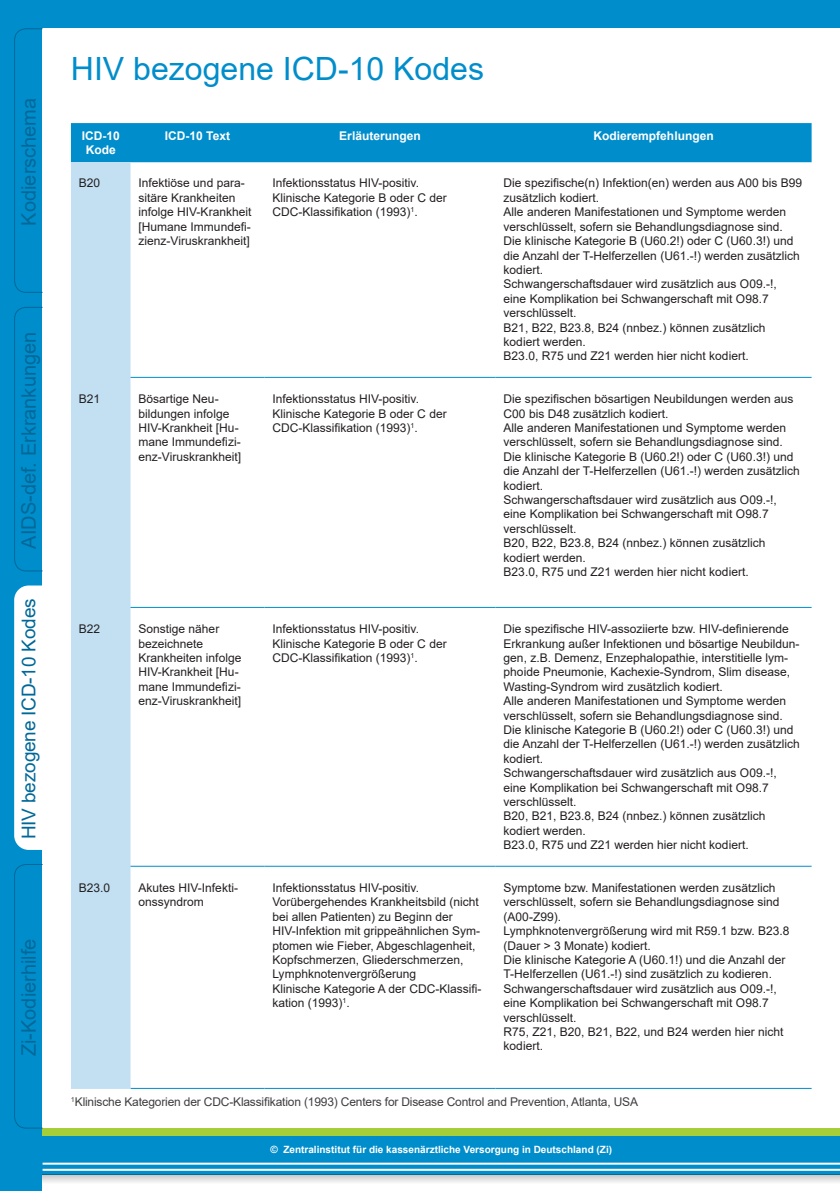
<style>
.page{position:relative;width:840px;height:1191px;background:#fff}
.page>*{position:absolute;margin:0;border:0;box-sizing:border-box;transform-origin:0 0}
.t1{font:32px "Arial";color:#008dcb}
.t2{font:20px "Arial";color:#006898}
.t3{font:19px "Arial";letter-spacing:-.01em;color:#006898}
.t4{font:12px/14.4px "Arial";color:#231f20}
.t5{font:12px "Arial";letter-spacing:-.015em;color:#3e3e3f}
.t6{font:700 12px/14.4px "Arial";color:#fff;text-align:center}
.t7{font:700 10px "Arial";color:#fff}
</style>
<div class="page">
<div style="left:0;top:0;width:839px;height:1191px;background:#008dcb"></div>
<div style="left:43px;top:28px;width:796px;height:1163px;background:#fff"></div>
<div style="left:43px;top:1128px;width:796px;height:8px;background:#a6ce39"></div>
<div style="left:43px;top:1136px;width:796px;height:38px;background:#008dcb"></div>
<svg style="left:43px;top:1174px;width:796px;height:8px;background:#c1ced4"></svg>
<hr style="left:43px;top:1162px;width:796px;height:2px;background:#fff">
<hr style="left:43px;top:1168px;width:796px;height:2px;background:#fff">
<svg style="left:14px;top:28px;width:29px;height:265px"></svg>
<svg style="left:14px;top:306px;width:29px;height:266px"></svg>
<svg style="left:14px;top:863px;width:29px;height:265px"></svg>
<div style="left:14px;top:585px;width:29px;height:265px;background:#fff"></div>
<div style="left:71px;top:123px;width:740px;height:39px;background:#008dcb"></div>
<div style="left:71px;top:162px;width:59px;height:926px;background:#c3e0f2"></div>
<hr style="left:130px;top:377px;width:134px;height:1px;background:#008dcb">
<hr style="left:264px;top:377px;width:231px;height:1px;background:#008dcb">
<hr style="left:495px;top:377px;width:316px;height:1px;background:#008dcb">
<hr style="left:130px;top:607px;width:134px;height:1px;background:#008dcb">
<hr style="left:264px;top:607px;width:231px;height:1px;background:#008dcb">
<hr style="left:495px;top:607px;width:316px;height:1px;background:#008dcb">
<hr style="left:130px;top:865px;width:134px;height:1px;background:#008dcb">
<hr style="left:264px;top:865px;width:231px;height:1px;background:#008dcb">
<hr style="left:495px;top:865px;width:316px;height:1px;background:#008dcb">
<hr style="left:130px;top:1088px;width:134px;height:1px;background:#008dcb">
<hr style="left:264px;top:1088px;width:231px;height:1px;background:#008dcb">
<hr style="left:495px;top:1088px;width:316px;height:1px;background:#008dcb">
<hr style="left:71px;top:1088px;width:59px;height:1px;background:#c3e0f2">
<h2 class="t2" style="left:15px;top:226px;width:129px;rotate:-90deg">Kodierschema</h2>
<h2 class="t2" style="left:15px;top:549px;width:218px;rotate:-90deg">AIDS-def. Erkrankungen</h2>
<h3 class="t3" style="left:16px;top:839px;width:242px;rotate:-90deg">HIV bezogene ICD-10 Kodes</h3>
<h2 class="t2" style="left:15px;top:1056px;width:119px;rotate:-90deg">Zi-Kodierhilfe</h2>
<h1 class="t1" style="left:71px;top:47px;width:414px">HIV bezogene ICD-10 Kodes</h1>
<p class="t6" style="left:82px;top:128px;width:40px">ICD-10<br>Kode</p>
<p class="t6" style="left:165px;top:128px;width:67px">ICD-10 Text</p>
<p class="t6" style="left:339px;top:128px;width:83px">Erläuterungen</p>
<p class="t6" style="left:593px;top:128px;width:122px">Kodierempfehlungen</p>
<p class="t4" style="left:79px;top:176px;width:23px">B20</p>
<p class="t4" style="left:138px;top:176px;width:114px">Infektiöse und para&shy;sitäre Krankheiten infolge HIV-Krankheit [Humane Immundefi&shy;zienz-Viruskrankheit]</p>
<p class="t4" style="left:272px;top:176px;width:176px">Infektionsstatus HIV-positiv.<br>Klinische Kategorie B oder C der<br>CDC-Klassifikation (1993)<sup>1</sup>.</p>
<p class="t4" style="left:503px;top:176px;width:300px">Die spezifische(n) Infektion(en) werden aus A00 bis B99 zusätzlich kodiert.<br>Alle anderen Manifestationen und Symptome werden verschlüsselt, sofern sie Behandlungsdiagnose sind.<br>Die klinische Kategorie B (U60.2!) oder C (U60.3!) und die Anzahl der T-Helferzellen (U61.-!) werden zusätzlich kodiert.<br>Schwangerschaftsdauer wird zusätzlich aus O09.-!, eine Komplikation bei Schwangerschaft mit O98.7 verschlüsselt.<br>B21, B22, B23.8, B24 (nnbez.) können zusätzlich kodiert werden.<br>B23.0, R75 und Z21 werden hier nicht kodiert.</p>
<p class="t4" style="left:79px;top:391px;width:23px">B21</p>
<p class="t4" style="left:138px;top:391px;width:104px">Bösartige Neu&shy;bildungen infolge<br>HIV-Krankheit [Hu&shy;mane Immundefizi&shy;enz-Viruskrankheit]</p>
<p class="t4" style="left:272px;top:391px;width:176px">Infektionsstatus HIV-positiv.<br>Klinische Kategorie B oder C der<br>CDC-Klassifikation (1993)<sup>1</sup>.</p>
<p class="t4" style="left:503px;top:391px;width:297px">Die spezifischen bösartigen Neubildungen werden aus C00 bis D48 zusätzlich kodiert.<br>Alle anderen Manifestationen und Symptome werden verschlüsselt, sofern sie Behandlungsdiagnose sind.<br>Die klinische Kategorie B (U60.2!) oder C (U60.3!) und die Anzahl der T-Helferzellen (U61.-!) werden zusätzlich kodiert.<br>Schwangerschaftsdauer wird zusätzlich aus O09.-!, eine Komplikation bei Schwangerschaft mit O98.7 verschlüsselt.<br>B20, B22, B23.8, B24 (nnbez.) können zusätzlich kodiert werden.<br>B23.0, R75 und Z21 werden hier nicht kodiert.</p>
<p class="t4" style="left:79px;top:621px;width:23px">B22</p>
<p class="t4" style="left:138px;top:621px;width:104px">Sonstige näher bezeichnete<br>Krankheiten infolge<br>HIV-Krankheit [Hu&shy;mane Immundefizi&shy;enz-Viruskrankheit]</p>
<p class="t4" style="left:272px;top:621px;width:176px">Infektionsstatus HIV-positiv.<br>Klinische Kategorie B oder C der<br>CDC-Klassifikation (1993)<sup>1</sup>.</p>
<p class="t4" style="left:503px;top:621px;width:297px">Die spezifische HIV-assoziierte bzw. HIV-definierende Erkrankung außer Infektionen und bösartige Neubildun&shy;gen, z.B. Demenz, Enzephalopathie, interstitielle lym&shy;phoide Pneumonie, Kachexie-Syndrom, Slim disease, Wasting-Syndrom wird zusätzlich kodiert.<br>Alle anderen Manifestationen und Symptome werden verschlüsselt, sofern sie Behandlungsdiagnose sind.<br>Die klinische Kategorie B (U60.2!) oder C (U60.3!) und die Anzahl der T-Helferzellen (U61.-!) werden zusätzlich kodiert.<br>Schwangerschaftsdauer wird zusätzlich aus O09.-!, eine Komplikation bei Schwangerschaft mit O98.7 verschlüsselt.<br>B20, B21, B23.8, B24 (nnbez.) können zusätzlich kodiert werden.<br>B23.0, R75 und Z21 werden hier nicht kodiert.</p>
<p class="t4" style="left:79px;top:880px;width:33px">B23.0</p>
<p class="t4" style="left:138px;top:880px;width:101px">Akutes HIV-Infekti&shy;onssyndrom</p>
<p class="t4" style="left:272px;top:880px;width:210px">Infektionsstatus HIV-positiv.<br>Vorübergehendes Krankheitsbild (nicht bei allen Patienten) zu Beginn der HIV-Infektion mit grippeähnlichen Sym&shy;ptomen wie Fieber, Abgeschlagenheit, Kopfschmerzen, Gliederschmerzen, Lymphknotenvergrößerung<br>Klinische Kategorie A der CDC-Klassifi&shy;kation (1993)<sup>1</sup>.</p>
<p class="t4" style="left:503px;top:880px;width:287px">Symptome bzw. Manifestationen werden zusätzlich verschlüsselt, sofern sie Behandlungsdiagnose sind (A00-Z99).<br>Lymphknotenvergrößerung wird mit R59.1 bzw. B23.8 (Dauer &gt; 3 Monate) kodiert.<br>Die klinische Kategorie A (U60.1!) und die Anzahl der T-Helferzellen (U61.-!) sind zusätzlich zu kodieren.<br>Schwangerschaftsdauer wird zusätzlich aus O09.-!, eine Komplikation bei Schwangerschaft mit O98.7 verschlüsselt.<br>R75, Z21, B20, B21, B22, und B24 werden hier nicht kodiert.</p>
<p class="t5" style="left:71px;top:1093px;width:568px"><sup>1</sup>Klinische Kategorien der CDC-Klassifikation (1993) Centers for Disease Control and Prevention, Atlanta, USA</p>
<p class="t7" style="left:270px;top:1142px;width:343px">© Zentralinstitut für die kassenärztliche Versorgung in Deutschland (Zi)</p>
</div>
